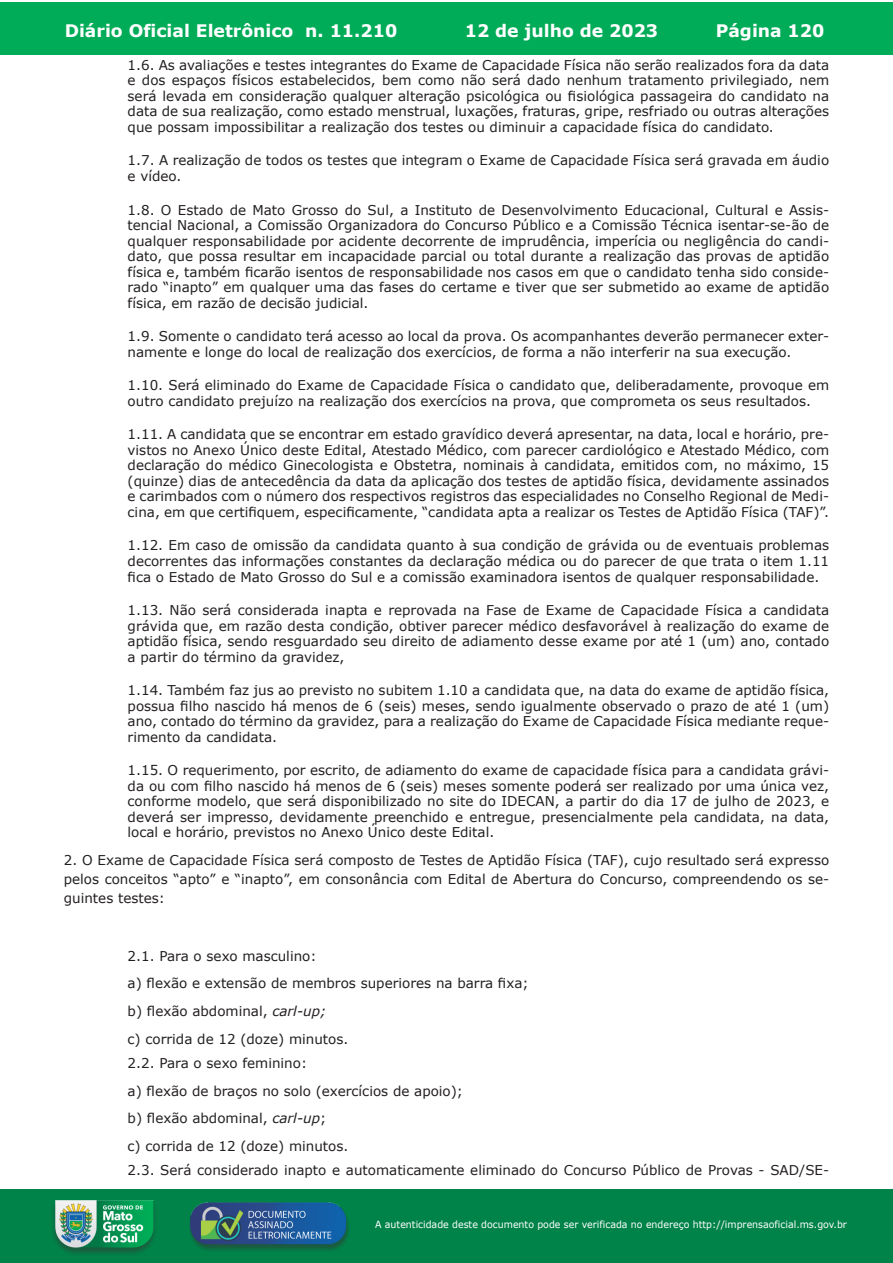
<style>
.page{position:relative;width:893px;height:1263px;background:#fff}
.page>*{position:absolute;margin:0;border:0;box-sizing:border-box;transform-origin:0 0}
.t1{font:700 17.25px "Verdana";color:#fff}
.t2{font:13.5px/15.6px "Verdana";color:#231f20;text-align:justify}
.t3{font:9.9px "Verdana";color:#fff;scale:.95 1}
.s1{font-style:italic}
</style>
<div class="page">
<div style="left:0;top:2px;width:893px;height:53px;background:#00ac57"></div>
<div style="left:1px;top:1189px;width:892px;height:74px;background:#008349"></div>
<img style="left:49px;top:1198px;width:111px;height:61px">
<img style="left:185px;top:1201px;width:168px;height:54px">
<p class="t1" style="left:65px;top:18px;width:334px">Diário Oficial Eletrônico n. 11.210</p>
<p class="t1" style="left:465px;top:18px;width:195px">12 de julho de 2023</p>
<p class="t1" style="left:716px;top:18px;width:110px">Página 120</p>
<p class="t2" style="left:128px;top:57px;width:703px">1.6. As avaliações e testes integrantes do Exame de Capacidade Física não serão realizados fora da data e dos espaços físicos estabelecidos, bem como não será dado nenhum tratamento privilegiado, nem será levada em consideração qualquer alteração psicológica ou fisiológica passageira do candidato na data de sua realização, como estado menstrual, luxações, fraturas, gripe, resfriado ou outras alterações que possam impossibilitar a realização dos testes ou diminuir a capacidade física do candidato.</p>
<p class="t2" style="left:128px;top:153px;width:703px">1.7. A realização de todos os testes que integram o Exame de Capacidade Física será gravada em áudio e vídeo.</p>
<p class="t2" style="left:128px;top:202px;width:703px">1.8. O Estado de Mato Grosso do Sul, a Instituto de Desenvolvimento Educacional, Cultural e Assis&shy;tencial Nacional, a Comissão Organizadora do Concurso Público e a Comissão Técnica isentar-se-ão de qualquer responsabilidade por acidente decorrente de imprudência, imperícia ou negligência do candi&shy;dato, que possa resultar em incapacidade parcial ou total durante a realização das provas de aptidão física e, também ficarão isentos de responsabilidade nos casos em que o candidato tenha sido conside&shy;rado “inapto” em qualquer uma das fases do certame e tiver que ser submetido ao exame de aptidão física, em razão de decisão judicial.</p>
<p class="t2" style="left:128px;top:328px;width:703px">1.9. Somente o candidato terá acesso ao local da prova. Os acompanhantes deverão permanecer exter&shy;namente e longe do local de realização dos exercícios, de forma a não interferir na sua execução.</p>
<p class="t2" style="left:128px;top:377px;width:703px">1.10. Será eliminado do Exame de Capacidade Física o candidato que, deliberadamente, provoque em outro candidato prejuízo na realização dos exercícios na prova, que comprometa os seus resultados.</p>
<p class="t2" style="left:128px;top:427px;width:703px">1.11. A candidata que se encontrar em estado gravídico deverá apresentar, na data, local e horário, pre&shy;vistos no Anexo Único deste Edital, Atestado Médico, com parecer cardiológico e Atestado Médico, com declaração do médico Ginecologista e Obstetra, nominais à candidata, emitidos com, no máximo, 15 (quinze) dias de antecedência da data da aplicação dos testes de aptidão física, devidamente assinados e carimbados com o número dos respectivos registros das especialidades no Conselho Regional de Medi&shy;cina, em que certifiquem, especificamente, “candidata apta a realizar os Testes de Aptidão Física (TAF)”.</p>
<p class="t2" style="left:128px;top:538px;width:703px">1.12. Em caso de omissão da candidata quanto à sua condição de grávida ou de eventuais problemas decorrentes das informações constantes da declaração médica ou do parecer de que trata o item 1.11 fica o Estado de Mato Grosso do Sul e a comissão examinadora isentos de qualquer responsabilidade.</p>
<p class="t2" style="left:128px;top:602px;width:703px">1.13. Não será considerada inapta e reprovada na Fase de Exame de Capacidade Física a candidata grávida que, em razão desta condição, obtiver parecer médico desfavorável à realização do exame de aptidão física, sendo resguardado seu direito de adiamento desse exame por até 1 (um) ano, contado a partir do término da gravidez,</p>
<p class="t2" style="left:128px;top:682px;width:703px">1.14. Também faz jus ao previsto no subitem 1.10 a candidata que, na data do exame de aptidão física, possua filho nascido há menos de 6 (seis) meses, sendo igualmente observado o prazo de até 1 (um) ano, contado do término da gravidez, para a realização do Exame de Capacidade Física mediante reque&shy;rimento da candidata.</p>
<p class="t2" style="left:128px;top:762px;width:703px">1.15. O requerimento, por escrito, de adiamento do exame de capacidade física para a candidata grávi&shy;da ou com filho nascido há menos de 6 (seis) meses somente poderá ser realizado por uma única vez, conforme modelo, que será disponibilizado no site do IDECAN, a partir do dia 17 de julho de 2023, e deverá ser impresso, devidamente preenchido e entregue, presencialmente pela candidata, na data, local e horário, previstos no Anexo Único deste Edital.</p>
<p class="t2" style="left:64px;top:851px;width:767px;line-height:18.8px">2. O Exame de Capacidade Física será composto de Testes de Aptidão Física (TAF), cujo resultado será expresso pelos conceitos “apto” e “inapto”, em consonância com Edital de Abertura do Concurso, compreendendo os se&shy;guintes testes:</p>
<p class="t2" style="left:128px;top:942px;width:402px;line-height:27.6px;text-align:left">2.1. Para o sexo masculino:<br>a) flexão e extensão de membros superiores na barra fixa; b) flexão abdominal, <span class="s1">carl-up;<br></span>c) corrida de 12 (doze) minutos.</p>
<p class="t2" style="left:128px;top:1049px;width:337px;line-height:27.6px;text-align:left">2.2. Para o sexo feminino:<br>a) flexão de braços no solo (exercícios de apoio); b) flexão abdominal, <span class="s1">carl-up</span>;<br>c) corrida de 12 (doze) minutos.</p>
<p class="t2" style="left:128px;top:1162px;width:703px">2.3. Será considerado inapto e automaticamente eliminado do Concurso Público de Provas - SAD/SE-</p>
<p class="t3" style="left:375px;top:1218px;width:498px">A autenticidade deste documento pode ser verificada no endereço http://imprensaoficial.ms.gov.br</p>
</div>
